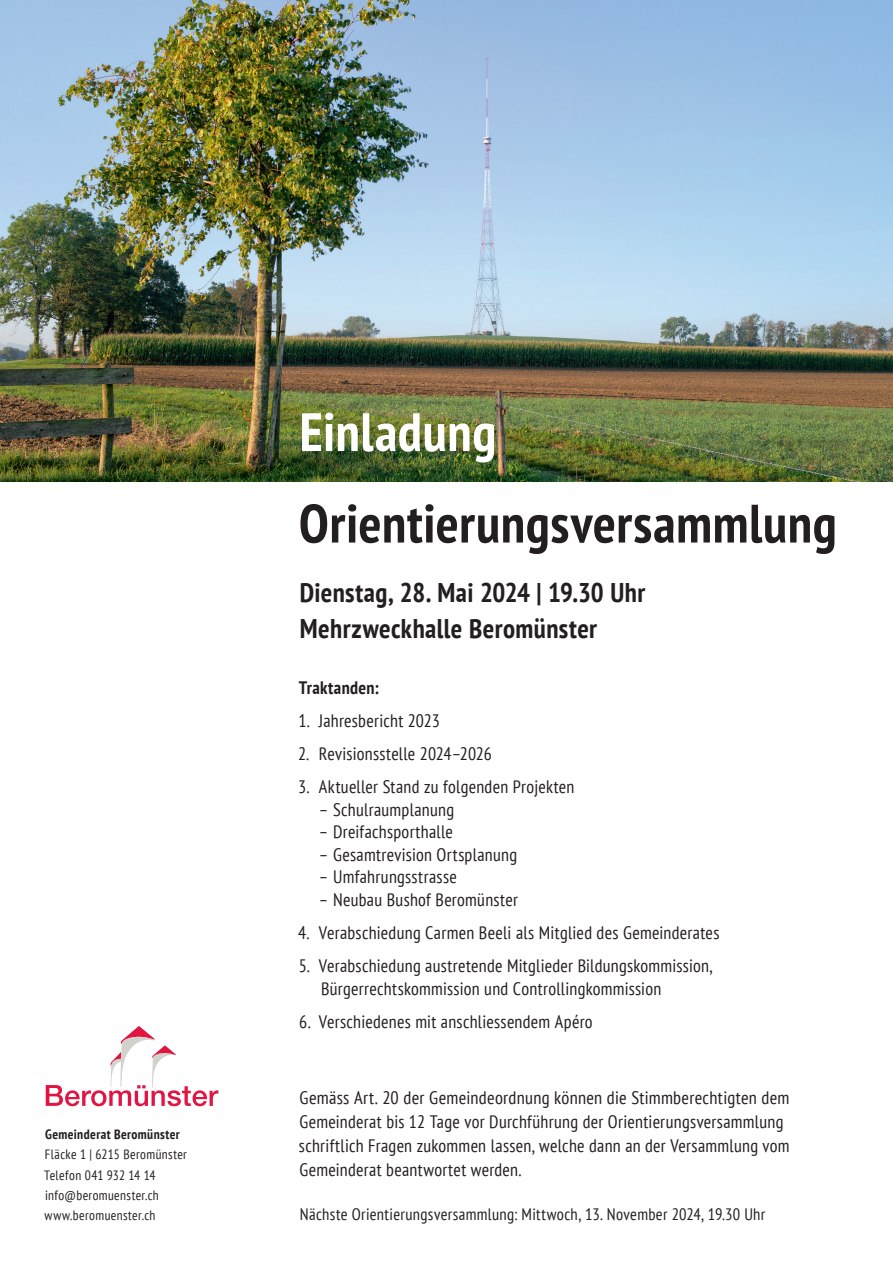
<style>
.page{position:relative;width:893px;height:1263px;background:#fff}
.page>*{position:absolute;margin:0;border:0;box-sizing:border-box;transform-origin:0 0}
.t1{font:700 condensed 54px "PT Sans";letter-spacing:.015em;color:#231f20}
.t2{font:700 condensed 54px "PT Sans";letter-spacing:.01em;color:#fff}
.t3{font:700 condensed 27px/36px "PT Sans";letter-spacing:.015em;color:#231f20}
.t4{font:condensed 18px/24px "PT Sans";letter-spacing:.015em;color:#231f20}
.t5{font:700 condensed 18px "PT Sans";letter-spacing:.02em;color:#231f20}
.t6{font:condensed 16.5px "PT Sans";letter-spacing:.02em;color:#231f20}
.t7{font:condensed 13.5px/20.2px "PT Sans";letter-spacing:.03em;color:#231f20}
.t8{font:700 condensed 13.5px "PT Sans";letter-spacing:.03em;color:#231f20}
</style>
<div class="page">
<img style="left:0;top:0;width:893px;height:482px">
<svg style="left:46px;top:1026px;width:172px;height:80px"></svg>
<p class="t8" style="left:45px;top:1125px;width:136px">Gemeinderat Beromünster</p>
<p class="t7" style="left:44px;top:1144px;width:144px">Fläcke 1 | 6215 Beromünster<br>Telefon 041 932 14 14 info@beromuenster.ch www.beromuenster.ch</p>
<h1 class="t2" style="left:300px;top:396px;width:198px">Einladung</h1>
<h1 class="t1" style="left:299px;top:488px;width:539px">Orientierungsversammlung</h1>
<h2 class="t3" style="left:300px;top:574px;width:347px">Dienstag, 28. Mai 2024 | 19.30 Uhr<br>Mehrzweckhalle Beromünster</h2>
<p class="t5" style="left:299px;top:676px;width:81px">Traktanden:</p>
<p class="t4" style="left:298px;top:708px;width:143px">1. Jahresbericht 2023</p>
<p class="t4" style="left:298px;top:741px;width:195px">2. Revisionsstelle 2024–2026</p>
<p class="t4" style="left:298px;top:775px;width:278px">3. Aktueller Stand zu folgenden Projekten</p>
<p class="t4" style="left:319px;top:797px;width:137px">– Schulraumplanung</p>
<p class="t4" style="left:319px;top:820px;width:136px">– Dreifachsporthalle</p>
<p class="t4" style="left:319px;top:842px;width:200px">– Gesamtrevision Ortsplanung</p>
<p class="t4" style="left:319px;top:865px;width:139px">– Umfahrungsstrasse</p>
<p class="t4" style="left:319px;top:887px;width:201px">– Neubau Bushof Beromünster</p>
<p class="t4" style="left:298px;top:920px;width:423px">4. Verabschiedung Carmen Beeli als Mitglied des Gemeinderates</p>
<p class="t4" style="left:321px;top:954px;width:393px;line-height:22.5px;text-indent:-22px">5. Verabschiedung austretende Mitglieder Bildungskommission,<br>Bürgerrechtskommission und Controllingkommission</p>
<p class="t4" style="left:299px;top:1009px;width:295px">6. Verschiedenes mit anschliessendem Apéro</p>
<p class="t4" style="left:299px;top:1085px;width:492px">Gemäss Art. 20 der Gemeindeordnung können die Stimmberechtigten dem Gemeinderat bis 12 Tage vor Durchführung der Orientierungsversammlung schriftlich Fragen zukommen lassen, welche dann an der Versammlung vom Gemeinderat beantwortet werden.</p>
<p class="t6" style="left:300px;top:1204px;width:467px">Nächste Orientierungsversammlung: Mittwoch, 13. November 2024, 19.30 Uhr</p>
</div>
